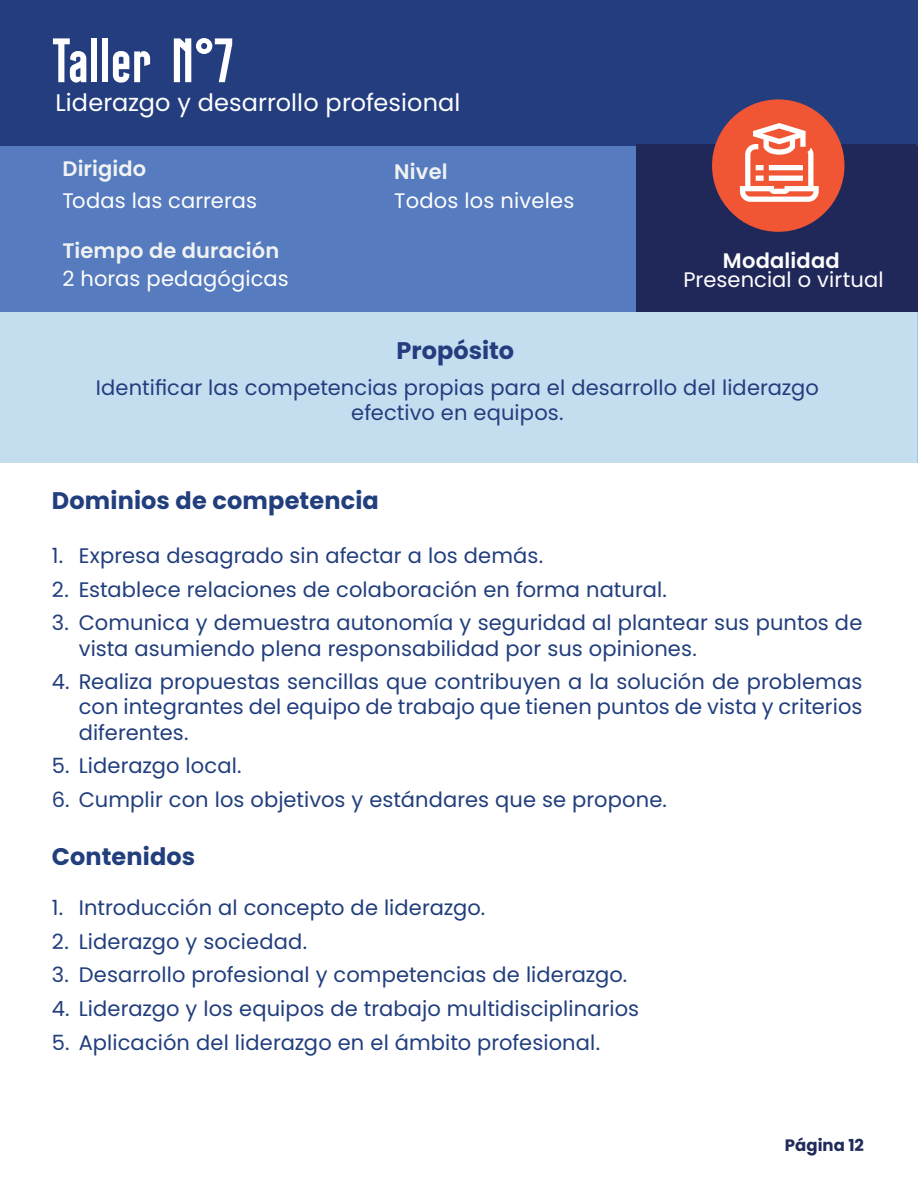
<style>
.page{position:relative;width:918px;height:1188px;background:#fff}
.page>*{position:absolute;margin:0;border:0;box-sizing:border-box;transform-origin:0 0}
.t1{font:700 61.5px "Danh Da";color:#fff}
.t2{font:700 24px "Poppins";letter-spacing:.005em;color:#213e7d}
.t3{font:24px "Poppins";letter-spacing:.005em;color:#fff}
.t4{font:700 24px "Poppins";color:#233d7f}
.t5{font:21px/25.2px "Poppins";letter-spacing:.005em;color:#213e7d}
.t6{font:21px/25.2px "Poppins";letter-spacing:.005em;color:#233d7f;text-align:center}
.t7{font:21px "Poppins";letter-spacing:.005em;color:#fff}
.t8{font:600 21px "Poppins";letter-spacing:.005em;color:#f0f3f2}
.t9{font:600 21px "Poppins";letter-spacing:.01em;color:#fff}
.t10{font:700 16.5px "Poppins";color:#212b5b}
</style>
<div class="page">
<div style="left:0;top:312px;width:918px;height:150px;background:#c4def0"></div>
<div style="left:0;top:145px;width:917px;height:167px;background:#567bbe"></div>
<div style="left:0;top:0;width:918px;height:145px;background:#233d7f"></div>
<div style="left:637px;top:145px;width:281px;height:167px;background:#20285a"></div>
<div style="left:712px;top:99px;width:132px;height:133px;background:#f05534;border-radius:50%"></div>
<svg style="left:740px;top:123px;width:79px;height:79px"></svg>
<hr style="left:917px;top:312px;width:1px;height:150px;background:#348fcd">
<p class="t1" style="left:53px;top:24px;width:182px">Taller N°7</p>
<p class="t3" style="left:55px;top:89px;width:407px">Liderazgo y desarrollo profesional</p>
<p class="t8" style="left:62px;top:157px;width:85px">Dirigido</p>
<p class="t8" style="left:394px;top:160px;width:55px">Nivel</p>
<p class="t7" style="left:62px;top:188px;width:196px">Todas las carreras</p>
<p class="t7" style="left:394px;top:188px;width:182px">Todos los niveles</p>
<p class="t8" style="left:62px;top:239px;width:218px">Tiempo de duración</p>
<p class="t7" style="left:62px;top:266px;width:228px">2 horas pedagógicas</p>
<p class="t4" style="left:397px;top:336px;width:119px">Propósito</p>
<p class="t9" style="left:723px;top:249px;width:118px">Modalidad</p>
<p class="t7" style="left:684px;top:267px;width:201px">Presencial o virtual</p>
<p class="t6" style="left:96px;top:375px;width:725px">Identificar las competencias propias para el desarrollo del liderazgo efectivo en equipos.</p>
<p class="t2" style="left:52px;top:487px;width:329px">Dominios de competencia</p>
<p class="t5" style="left:52px;top:543px;width:493px">1. Expresa desagrado sin afectar a los demás.</p>
<p class="t5" style="left:52px;top:577px;width:617px">2. Establece relaciones de colaboración en forma natural.</p>
<p class="t5" style="left:79px;top:610px;width:785px;text-indent:-27px">3. Comunica y demuestra autonomía y seguridad al plantear sus puntos de vista asumiendo plena responsabilidad por sus opiniones.</p>
<p class="t5" style="left:79px;top:669px;width:785px;text-align:justify;text-indent:-27px">4. Realiza propuestas sencillas que contribuyen a la solución de problemas con integrantes del equipo de trabajo que tienen puntos de vista y criterios diferentes.</p>
<p class="t5" style="left:52px;top:753px;width:191px">5. Liderazgo local.</p>
<p class="t5" style="left:52px;top:787px;width:617px">6. Cumplir con los objetivos y estándares que se propone.</p>
<p class="t2" style="left:52px;top:842px;width:145px">Contenidos</p>
<p class="t5" style="left:52px;top:895px;width:435px">1. Introducción al concepto de liderazgo.</p>
<p class="t5" style="left:52px;top:929px;width:257px">2. Liderazgo y sociedad.</p>
<p class="t5" style="left:52px;top:963px;width:577px">3. Desarrollo profesional y competencias de liderazgo.</p>
<p class="t5" style="left:52px;top:996px;width:589px">4. Liderazgo y los equipos de trabajo multidisciplinarios</p>
<p class="t5" style="left:52px;top:1030px;width:550px">5. Aplicación del liderazgo en el ámbito profesional.</p>
<p class="t10" style="left:785px;top:1136px;width:81px">Página 12</p>
</div>
